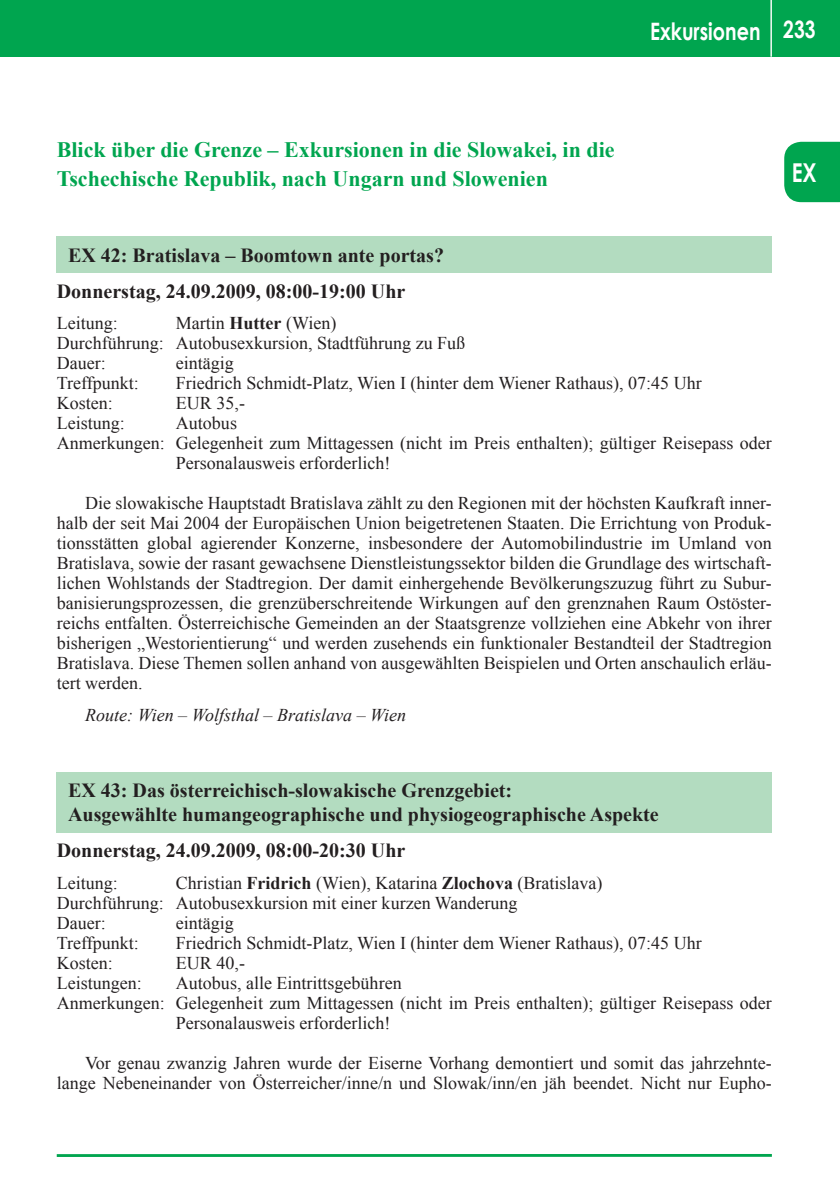
<style>
.page{position:relative;width:840px;height:1191px;background:#fff}
.page>*{position:absolute;margin:0;border:0;box-sizing:border-box;transform-origin:0 0}
.t1{font:700 26px "Century Gothic";color:#fff;scale:.8 1}
.t2{font:700 24px "Century Gothic";color:#fff;scale:.8 1}
.t3{font:700 22px/28.8px "Times New Roman";color:#00a54f}
.t4{font:700 20px/36.2px "Times New Roman";color:#231f20}
.t5{font:18px/20px "Times New Roman";color:#231f20}
.t6{font:italic 18px "Times New Roman";color:#231f20}
.s1{font-weight:700}
</style>
<div class="page">
<div style="left:0;top:0;width:839px;height:57px;background:#00a54f"></div>
<hr style="left:770px;top:0;width:1px;height:57px;background:#fff">
<hr style="left:57px;top:1154px;width:714px;height:3px;background:#00a54f">
<div style="left:784px;top:142px;width:55px;height:60px;background:#00a54f"></div>
<div style="left:57px;top:237px;width:714px;height:36px;background:#b3dcc0"></div>
<div style="left:57px;top:772px;width:714px;height:60px;background:#b3dcc0"></div>
<h2 class="t2" style="left:649px;top:16px;width:208px">Exkursionen 233</h2>
<p class="t3" style="left:57px;top:134px;width:559px">Blick über die Grenze – Exkursionen in die Slowakei, in die<br>Tschechische Republik, nach Ungarn und Slowenien</p>
<p class="t4" style="left:57px;top:236px;width:388px;text-indent:11px">EX 42: Bratislava – Boomtown ante portas?<br>Donnerstag, 24.09.2009, 08:00-19:00 Uhr</p>
<p class="t5" style="left:57px;top:313px;width:63px">Leitung:</p>
<p class="t5" style="left:57px;top:313px;width:410px;text-indent:119px">Martin <span class="s1">Hutter</span> (Wien)<br>Durchführung: Autobusexkursion, Stadtführung zu Fuß<br>Dauer:</p>
<p class="t5" style="left:176px;top:353px;width:59px">eintägig</p>
<h1 class="t1" style="left:791px;top:156px;width:33px">EX</h1>
<p class="t5" style="left:57px;top:373px;width:84px">Treffpunkt:</p>
<p class="t5" style="left:176px;top:373px;width:527px">Friedrich Schmidt-Platz, Wien I (hinter dem Wiener Rathaus), 07:45 Uhr</p>
<p class="t5" style="left:57px;top:393px;width:57px">Kosten:</p>
<p class="t5" style="left:176px;top:393px;width:70px">EUR 35,-</p>
<p class="t5" style="left:57px;top:413px;width:70px">Leistung:</p>
<p class="t5" style="left:176px;top:413px;width:63px">Autobus</p>
<p class="t5" style="left:57px;top:433px;width:716px">Anmerkungen: Gelegenheit zum Mittagessen (nicht im Preis enthalten); gültiger Reisepass oder</p>
<p class="t5" style="left:176px;top:453px;width:216px">Personalausweis erforderlich!</p>
<p class="t5" style="left:57px;top:493px;width:716px;text-align:justify;text-indent:28px">Die slowakische Hauptstadt Bratislava zählt zu den Regionen mit der höchsten Kaufkraft inner&shy;halb der seit Mai 2004 der Europäischen Union beigetretenen Staaten. Die Errichtung von Produk&shy;tionsstätten global agierender Konzerne, insbesondere der Automobilindustrie im Umland von Bratislava, sowie der rasant gewachsene Dienstleistungssektor bilden die Grundlage des wirtschaft&shy;lichen Wohlstands der Stadtregion. Der damit einhergehende Bevölkerungszuzug führt zu Subur&shy;banisierungsprozessen, die grenzüberschreitende Wirkungen auf den grenznahen Raum Ostöster&shy;reichs entfalten. Österreichische Gemeinden an der Staatsgrenze vollziehen eine Abkehr von ihrer bisherigen „Westorientierung“ und werden zusehends ein funktionaler Bestandteil der Stadtregion Bratislava. Diese Themen sollen anhand von ausgewählten Beispielen und Orten anschaulich erläu&shy;tert werden.</p>
<p class="t6" style="left:85px;top:702px;width:322px">Route: Wien – Wolfsthal – Bratislava – Wien</p>
<p class="t4" style="left:68px;top:778px;width:592px;line-height:24px">EX 43: Das österreichisch-slowakische Grenzgebiet:<br>Ausgewählte humangeographische und physiogeographische Aspekte</p>
<p class="t4" style="left:57px;top:832px;width:350px">Donnerstag, 24.09.2009, 08:00-20:30 Uhr</p>
<p class="t5" style="left:57px;top:872px;width:63px">Leitung:</p>
<p class="t5" style="left:57px;top:872px;width:547px;text-indent:119px">Christian <span class="s1">Fridrich</span> (Wien), Katarina <span class="s1">Zlochova</span> (Bratislava)<br>Durchführung: Autobusexkursion mit einer kurzen Wanderung<br>Dauer:</p>
<p class="t5" style="left:176px;top:912px;width:59px">eintägig</p>
<p class="t5" style="left:57px;top:932px;width:84px">Treffpunkt:</p>
<p class="t5" style="left:176px;top:932px;width:527px">Friedrich Schmidt-Platz, Wien I (hinter dem Wiener Rathaus), 07:45 Uhr</p>
<p class="t5" style="left:57px;top:952px;width:57px">Kosten:</p>
<p class="t5" style="left:176px;top:952px;width:70px">EUR 40,-</p>
<p class="t5" style="left:57px;top:972px;width:86px">Leistungen:</p>
<p class="t5" style="left:176px;top:972px;width:227px">Autobus, alle Eintrittsgebühren</p>
<p class="t5" style="left:57px;top:992px;width:716px">Anmerkungen: Gelegenheit zum Mittagessen (nicht im Preis enthalten); gültiger Reisepass oder</p>
<p class="t5" style="left:176px;top:1012px;width:216px">Personalausweis erforderlich!</p>
<p class="t5" style="left:57px;top:1052px;width:716px;text-align:right">Vor genau zwanzig Jahren wurde der Eiserne Vorhang demontiert und somit das jahrzehnte&shy;lange Nebeneinander von Österreicher/inne/n und Slowak/inn/en jäh beendet. Nicht nur Eupho-</p>
</div>
